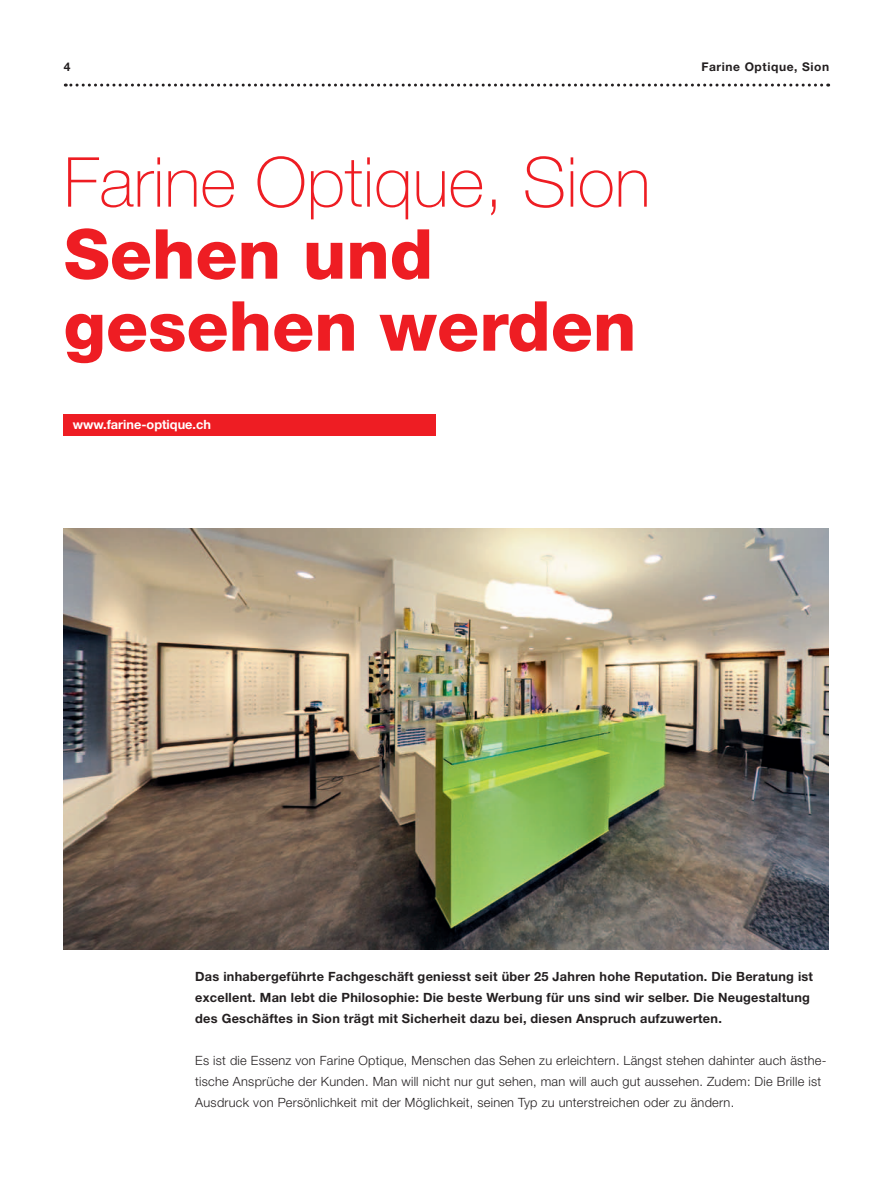
<style>
.page{position:relative;width:893px;height:1191px;background:#fff}
.page>*{position:absolute;margin:0;border:0;box-sizing:border-box;transform-origin:0 0}
.t1{font:800 69px/72px "Helvetica Neue";color:#ee1d23}
.t2{font:100 69px "Helvetica Neue";color:#ee1d23}
.t3{font:300 12.75px/21px "Helvetica Neue";letter-spacing:.02em;color:#231f20}
.t4{font:700 12.75px/21px "Helvetica Neue";letter-spacing:.02em;color:#231f20}
.t5{font:700 12.75px "Helvetica Neue";color:#fff}
.t6{font:700 12px "Helvetica Neue";letter-spacing:.05em;color:#231f20}
</style>
<div class="page">
<svg style="left:65px;top:84px;width:757px;height:3px"></svg>
<div style="left:64px;top:415px;width:372px;height:21px;background:#ee1d23"></div>
<img style="left:64px;top:528px;width:765px;height:422px">
<p class="t6" style="left:64px;top:59px;width:8px">4</p>
<p class="t6" style="left:701px;top:59px;width:129px">Farine Optique, Sion</p>
<h1 class="t2" style="left:64px;top:143px;width:588px">Farine Optique, Sion</h1>
<h1 class="t1" style="left:64px;top:218px;width:574px">Sehen und gesehen werden</h1>
<p class="t5" style="left:73px;top:417px;width:140px">www.farine-optique.ch</p>
<p class="t4" style="left:195px;top:966px;width:619px">Das inhabergeführte Fachgeschäft geniesst seit über 25 Jahren hohe Reputation. Die Beratung ist excellent. Man lebt die Philosophie: Die beste Werbung für uns sind wir selber. Die Neugestaltung des Geschäftes in Sion trägt mit Sicherheit dazu bei, diesen Anspruch aufzuwerten.</p>
<p class="t3" style="left:195px;top:1050px;width:633px">Es ist die Essenz von Farine Optique, Menschen das Sehen zu erleichtern. Längst stehen dahinter auch ästhe&shy;tische Ansprüche der Kunden. Man will nicht nur gut sehen, man will auch gut aussehen. Zudem: Die Brille ist<br>Ausdruck von Persönlichkeit mit der Möglichkeit, seinen Typ zu unterstreichen oder zu ändern.</p>
</div>
